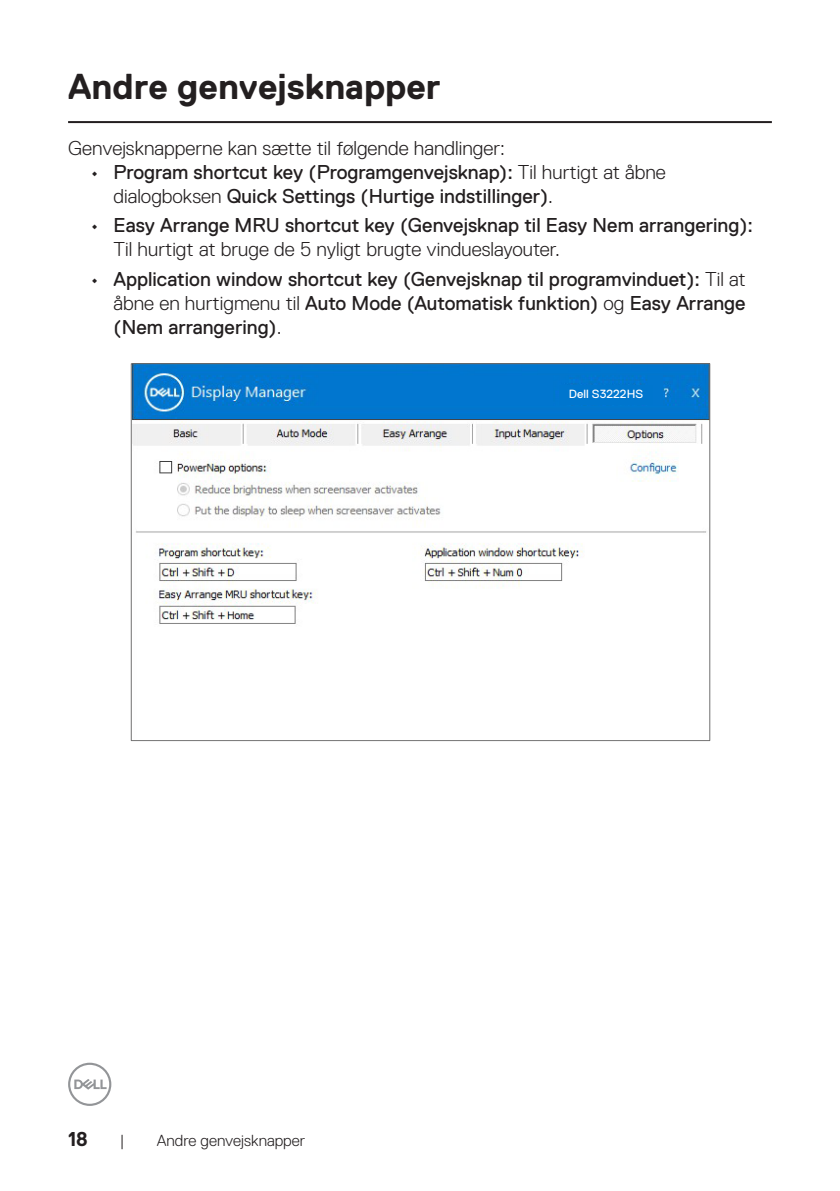
<style>
.page{position:relative;width:840px;height:1191px;background:#fff}
.page>*{position:absolute;margin:0;border:0;box-sizing:border-box;transform-origin:0 0}
.Head_1{font:700 36px "Dell Replica";color:#231f20}
.t1{font:20px/24px "Dell Replica";color:#231f20}
.Paragraph{font:300 20px "Dell Replica";color:#231f20}
.t2{font:700 20px "Dell Replica";color:#231f20}
.t3{font:300 16px "Dell Replica";color:#231f20}
.t4{font:11.8px "Dell Replica";color:#fff;scale:1.04 1}
.s1{font-weight:300}
</style>
<div class="page">
<svg style="left:68px;top:1062px;width:43px;height:44px"></svg>
<hr style="left:68px;top:121px;width:703px;height:2px;background:#231f20">
<img style="left:133px;top:365px;width:574px;height:259px">
<div style="left:558px;top:385px;width:94px;height:19px;background:#0076ce"></div>
<p class="Head_1" style="left:68px;top:66px;width:374px">Andre genvejsknapper</p>
<p class="Paragraph" style="left:68px;top:137px;width:438px">Genvejsknapperne kan sætte til følgende handlinger:</p>
<p class="t1" style="left:113px;top:160px;width:553px;text-indent:-23px">• Program shortcut key (Programgenvejsknap): <span class="s1">Til hurtigt at åbne dialogboksen</span> Quick Settings (Hurtige indstillinger)<span class="s1">.</span></p>
<p class="t1" style="left:113px;top:214px;width:640px;text-indent:-23px">• Easy Arrange MRU shortcut key (Genvejsknap til Easy Nem arrangering):<br><span class="s1">Til hurtigt at bruge de 5 nyligt brugte vindueslayouter.</span></p>
<p class="t1" style="left:113px;top:267px;width:633px;text-align:justify;text-indent:-23px">• Application window shortcut key (Genvejsknap til programvinduet): <span class="s1">Til at åbne en hurtigmenu til</span> Auto Mode (Automatisk funktion) <span class="s1">og</span> Easy Arrange (Nem arrangering)<span class="s1">.</span></p>
<p class="t4" style="left:568px;top:387px;width:73px">Dell S3222HS</p>
<p class="t2" style="left:68px;top:1127px;width:21px">18</p>
<p class="t3" style="left:120px;top:1131px;width:6px">|</p>
<p class="t3" style="left:157px;top:1131px;width:150px">Andre genvejsknapper</p>
</div>
